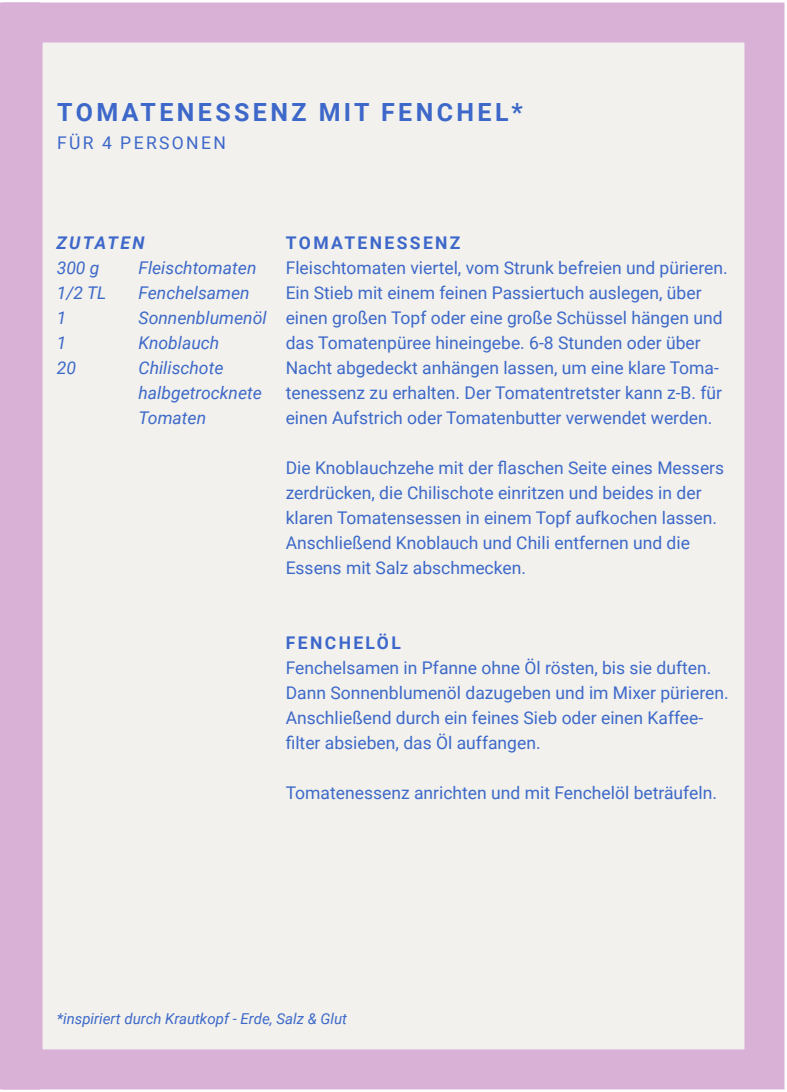
<style>
.page{position:relative;width:787px;height:1092px;background:#fff}
.page>*{position:absolute;margin:0;border:0;box-sizing:border-box;transform-origin:0 0}
.t1{font:700 25px "Roboto";letter-spacing:.135em;color:#3d68ca}
.t2{font:17.5px/25px "Roboto";color:#3d69c9}
.t3{font:italic 17.5px/25px "Roboto";color:#3d69c9}
.t4{font:700 17.5px "Roboto";letter-spacing:.135em;color:#3d68ca}
.t5{font:17.5px "Roboto";letter-spacing:.135em;color:#3d68ca}
.t6{font:italic 700 17.5px "Roboto";letter-spacing:.135em;color:#3d68ca}
.t7{font:italic 15px "Roboto";color:#3d69c9}
</style>
<div class="page">
<div style="left:3px;top:3px;width:781px;height:1086px;background:#f2f1ed;border:40px solid #d9b1d7"></div>
<div style="left:0;top:3px;width:40px;height:1086px;background:#d9b1d7"></div>
<h1 class="t1" style="left:57px;top:98px;width:467px">TOMATENESSENZ MIT FENCHEL*</h1>
<p class="t5" style="left:57px;top:133px;width:170px">FÜR 4 PERSONEN</p>
<p class="t6" style="left:56px;top:233px;width:90px">ZUTATEN</p>
<p class="t3" style="left:57px;top:255px;width:51px">300 g<br>1/2 TL<br>1<br>1<br>20</p>
<p class="t3" style="left:138px;top:255px;width:130px">Fleischtomaten<br>Fenchelsamen<br>Sonnenblumenöl<br>Knoblauch<br>Chilischote halbgetrocknete<br>Tomaten</p>
<p class="t4" style="left:286px;top:233px;width:176px">TOMATENESSENZ</p>
<p class="t2" style="left:286px;top:255px;width:443px">Fleischtomaten viertel, vom Strunk befreien und pürieren.<br>Ein Stieb mit einem feinen Passiertuch auslegen, über einen großen Topf oder eine große Schüssel hängen und das Tomatenpüree hineingebe. 6-8 Stunden oder über Nacht abgedeckt anhängen lassen, um eine klare Toma&shy;tenessenz zu erhalten. Der Tomatentretster kann z-B. für einen Aufstrich oder Tomatenbutter verwendet werden.</p>
<p class="t2" style="left:286px;top:455px;width:440px">Die Knoblauchzehe mit der flaschen Seite eines Messers zerdrücken, die Chilischote einritzen und beides in der klaren Tomatensessen in einem Topf aufkochen lassen.<br>Anschließend Knoblauch und Chili entfernen und die Essens mit Salz abschmecken.</p>
<p class="t4" style="left:286px;top:633px;width:116px">FENCHELÖL</p>
<p class="t2" style="left:286px;top:655px;width:444px">Fenchelsamen in Pfanne ohne Öl rösten, bis sie duften.<br>Dann Sonnenblumenöl dazugeben und im Mixer pürieren.<br>Anschließend durch ein feines Sieb oder einen Kaffee&shy;filter absieben, das Öl auffangen.</p>
<p class="t2" style="left:286px;top:780px;width:433px">Tomatenessenz anrichten und mit Fenchelöl beträufeln.</p>
<p class="t7" style="left:57px;top:1010px;width:292px">*inspiriert durch Krautkopf - Erde, Salz &amp; Glut</p>
</div>
